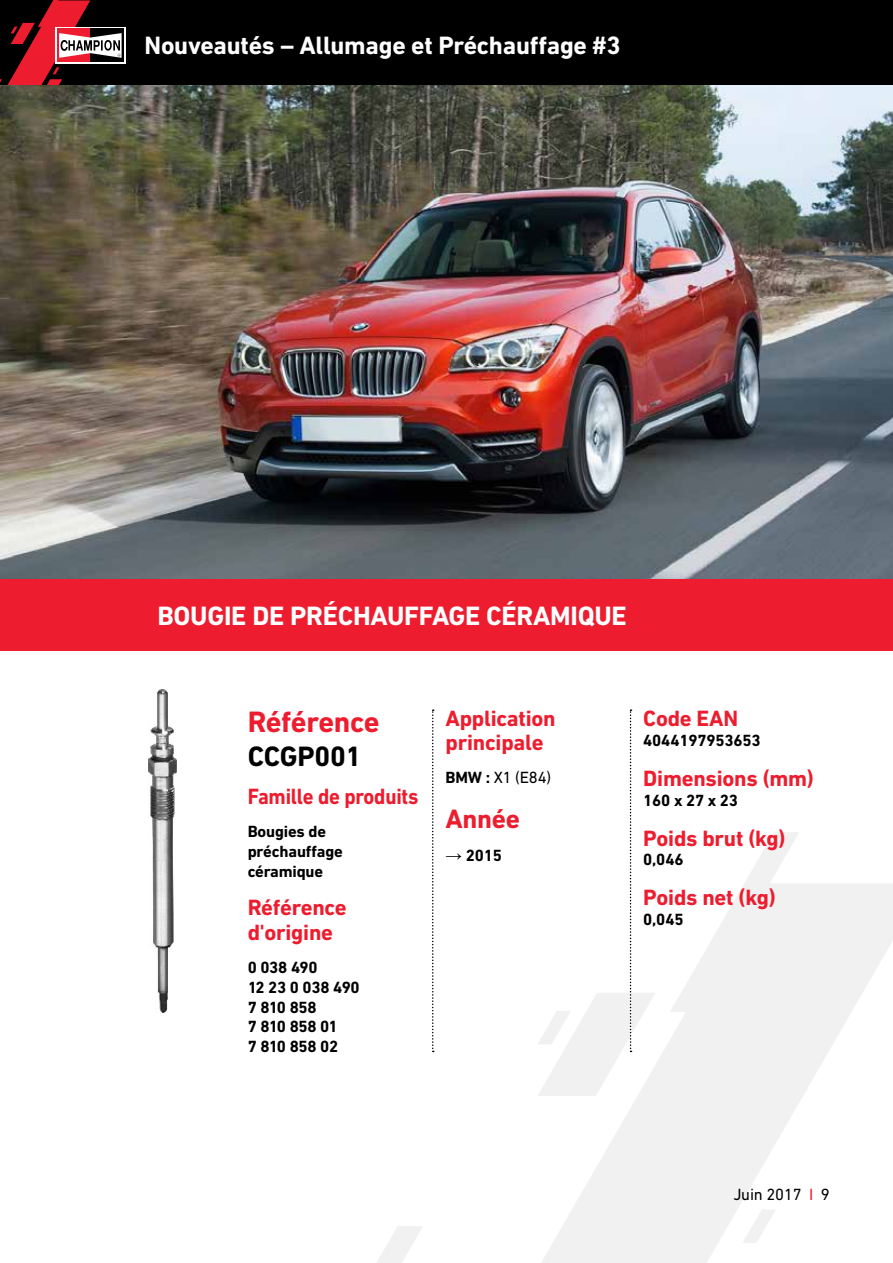
<style>
.page{position:relative;width:893px;height:1263px;background:#fff}
.page>*{position:absolute;margin:0;border:0;box-sizing:border-box;transform-origin:0 0}
.t1{font:700 30px "DIN Next LT Pro";letter-spacing:-.025em;color:#ed1c2e}
.t2{font:700 28.5px "DIN Next LT Pro";letter-spacing:-.01em;color:#000}
.t3{font:700 27px "DIN Next LT Pro";letter-spacing:-.01em;color:#fff}
.t4{font:700 27px "DIN Next LT Pro";color:#ed1c2e}
.t5{font:700 25.5px "DIN Next LT Pro";letter-spacing:-.01em;color:#fff}
.t6{font:700 22.5px/25.5px "DIN Next LT Pro";letter-spacing:-.01em;color:#ed1c2e}
.t7{font:700 22.5px "DIN Next LT Pro";letter-spacing:-.01em;color:#ed1c2e;scale:.91 1}
.t8{font:700 16.5px/19.8px "DIN Next LT Pro";letter-spacing:-.01em;color:#000}
.t9{font:16.5px "DIN Next LT Pro";letter-spacing:-.01em;color:#000}
.s1{font-weight:700}
.s2{font-family:"Times New Roman";font-weight:400}
.s3{color:#ed1c2e}
</style>
<div class="page">
<svg style="left:541px;top:883px;width:352px;height:380px;fill:#f1f1f1"></svg>
<svg style="left:670px;top:832px;width:129px;height:180px"></svg>
<svg style="left:377px;top:1226px;width:45px;height:37px"></svg>
<svg style="left:742px;top:1209px;width:34px;height:34px"></svg>
<div style="left:0;top:0;width:893px;height:85px;background:#000"></div>
<svg style="left:8px;top:0;width:114px;height:85px"></svg>
<div style="left:0;top:578px;width:893px;height:73px;background:#ed1c2e"></div>
<img style="left:0;top:85px;width:893px;height:493px">
<svg style="left:432px;top:709px;width:2px;height:343px"></svg>
<svg style="left:538px;top:709px;width:117px;height:387px"></svg>
<img style="left:148px;top:689px;width:29px;height:324px">
<h3 class="t5" style="left:145px;top:30px;width:477px">Nouveautés – Allumage et Préchauffage #3</h3>
<h3 class="t3" style="left:157px;top:600px;width:378px">Bougie de préchauffage céram</h3>
<h3 class="t3" style="left:571px;top:600px;width:58px">ique</h3>
<h1 class="t1" style="left:248px;top:704px;width:133px">Référence</h1>
<h2 class="t2" style="left:248px;top:740px;width:115px">CCGP001</h2>
<h3 class="t7" style="left:248px;top:784px;width:189px">Famille de produits</h3>
<p class="t8" style="left:248px;top:821px;width:97px">Bougies de préchauffage céramique</p>
<h3 class="t6" style="left:248px;top:894px;width:100px">Référence d'origine</h3>
<p class="t8" style="left:248px;top:957px;width:114px">0 038 490<br>12 23 0 038 490<br>7 810 858<br>7 810 858 01<br>7 810 858 02</p>
<h3 class="t6" style="left:445px;top:707px;width:112px;line-height:24px">Application principale</h3>
<p class="t9" style="left:445px;top:768px;width:107px"><span class="s1">BMW :</span> X1 (E84)</p>
<h3 class="t4" style="left:445px;top:803px;width:76px">Année</h3>
<p class="t8" style="left:445px;top:845px;width:58px"><span class="s2">→</span> 2015</p>
<h3 class="t6" style="left:643px;top:706px;width:96px">Code EAN</h3>
<p class="t8" style="left:643px;top:731px;width:119px">4044197953653</p>
<h3 class="t6" style="left:643px;top:765px;width:172px">Dimensions (mm)</h3>
<p class="t8" style="left:643px;top:790px;width:96px">160 x 27 x 23</p>
<h3 class="t6" style="left:643px;top:825px;width:144px">Poids brut (kg)</h3>
<p class="t8" style="left:643px;top:850px;width:42px">0,046</p>
<h3 class="t6" style="left:643px;top:884px;width:134px">Poids net (kg)</h3>
<p class="t8" style="left:643px;top:909px;width:42px">0,045</p>
<p class="t9" style="left:733px;top:1185px;width:98px">Juin 2017 <span class="s3">I</span> 9</p>
</div>
